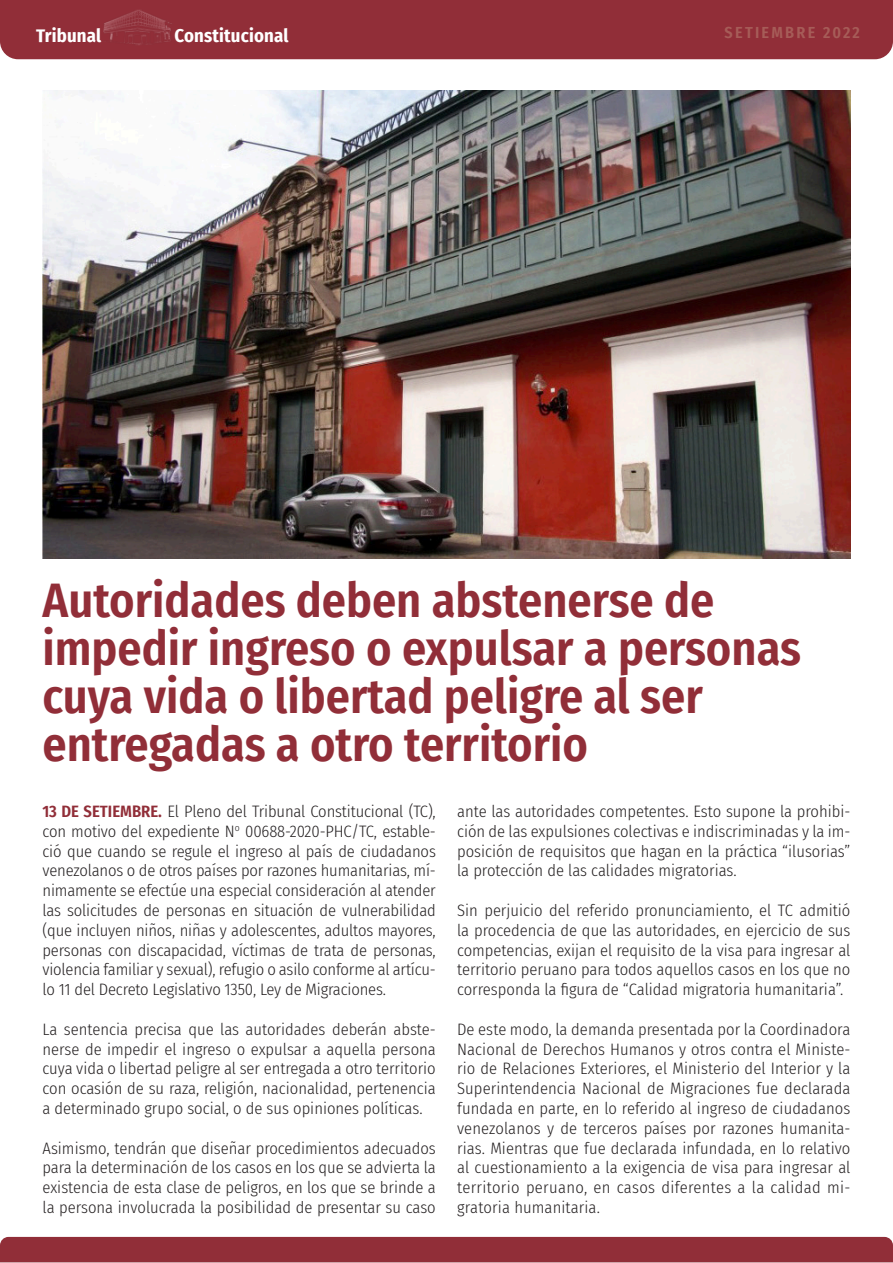
<style>
.page{position:relative;width:893px;height:1263px;background:#fff}
.page>*{position:absolute;margin:0;border:0;box-sizing:border-box;transform-origin:0 0}
.t1{font:600 48px/48px "Fira Sans Condensed";color:#912e38}
.t2{font:700 18.6px "Fira Sans Condensed";letter-spacing:.01em;color:#fff}
.t3{font:300 16.5px/19.8px "Fira Sans Condensed";color:#231f20;text-align:justify}
.t4{font:600 16.05px "Fira Sans Condensed";letter-spacing:.14em;color:#a65c58}
.s1{font-weight:600;color:#912e38}
</style>
<div class="page">
<div style="left:0;top:0;width:893px;height:59px;background:#912e38"></div>
<img style="left:103px;top:9px;width:71px;height:37px">
<div style="left:0;top:1237px;width:893px;height:25px;background:#912e38"></div>
<img style="left:43px;top:90px;width:807px;height:469px">
<p class="t2" style="left:36px;top:20px;width:67px">Tribunal</p>
<p class="t2" style="left:175px;top:20px;width:115px">Constitucional</p>
<p class="t4" style="left:725px;top:20px;width:137px">SETIEMBRE 2022</p>
<p class="t1" style="left:43px;top:574px;width:760px">Autoridades deben abstenerse de impedir ingreso o expulsar a personas cuya vida o libertad peligre al ser entregadas a otro territorio</p>
<p class="t3" style="left:43px;top:801px;width:395px"><span class="s1">13 DE SETIEMBRE.</span> El Pleno del Tribunal Constitucional (TC), con motivo del expediente N<sup>o</sup> 00688-2020-PHC/TC, estable&shy;ció que cuando se regule el ingreso al país de ciudadanos venezolanos o de otros países por razones humanitarias, mí&shy;nimamente se efectúe una especial consideración al atender las solicitudes de personas en situación de vulnerabilidad (que incluyen niños, niñas y adolescentes, adultos mayores, personas con discapacidad, víctimas de trata de personas, violencia familiar y sexual), refugio o asilo conforme al artícu&shy;lo 11 del Decreto Legislativo 1350, Ley de Migraciones.</p>
<p class="t3" style="left:43px;top:1019px;width:395px">La sentencia precisa que las autoridades deberán abste&shy;nerse de impedir el ingreso o expulsar a aquella persona cuya vida o libertad peligre al ser entregada a otro territorio con ocasión de su raza, religión, nacionalidad, pertenencia a determinado grupo social, o de sus opiniones políticas.</p>
<p class="t3" style="left:43px;top:1138px;width:395px">Asimismo, tendrán que diseñar procedimientos adecuados para la determinación de los casos en los que se advierta la existencia de esta clase de peligros, en los que se brinde a la persona involucrada la posibilidad de presentar su caso</p>
<p class="t3" style="left:457px;top:801px;width:395px">ante las autoridades competentes. Esto supone la prohibi&shy;ción de las expulsiones colectivas e indiscriminadas y la im&shy;posición de requisitos que hagan en la práctica “ilusorias” la protección de las calidades migratorias.</p>
<p class="t3" style="left:457px;top:900px;width:395px">Sin perjuicio del referido pronunciamiento, el TC admitió la procedencia de que las autoridades, en ejercicio de sus competencias, exijan el requisito de la visa para ingresar al territorio peruano para todos aquellos casos en los que no corresponda la figura de “Calidad migratoria humanitaria”.</p>
<p class="t3" style="left:457px;top:1019px;width:395px">De este modo, la demanda presentada por la Coordinadora Nacional de Derechos Humanos y otros contra el Ministe&shy;rio de Relaciones Exteriores, el Ministerio del Interior y la Superintendencia Nacional de Migraciones fue declarada fundada en parte, en lo referido al ingreso de ciudadanos venezolanos y de terceros países por razones humanita&shy;rias. Mientras que fue declarada infundada, en lo relativo al cuestionamiento a la exigencia de visa para ingresar al territorio peruano, en casos diferentes a la calidad mi&shy;gratoria humanitaria.</p>
</div>
